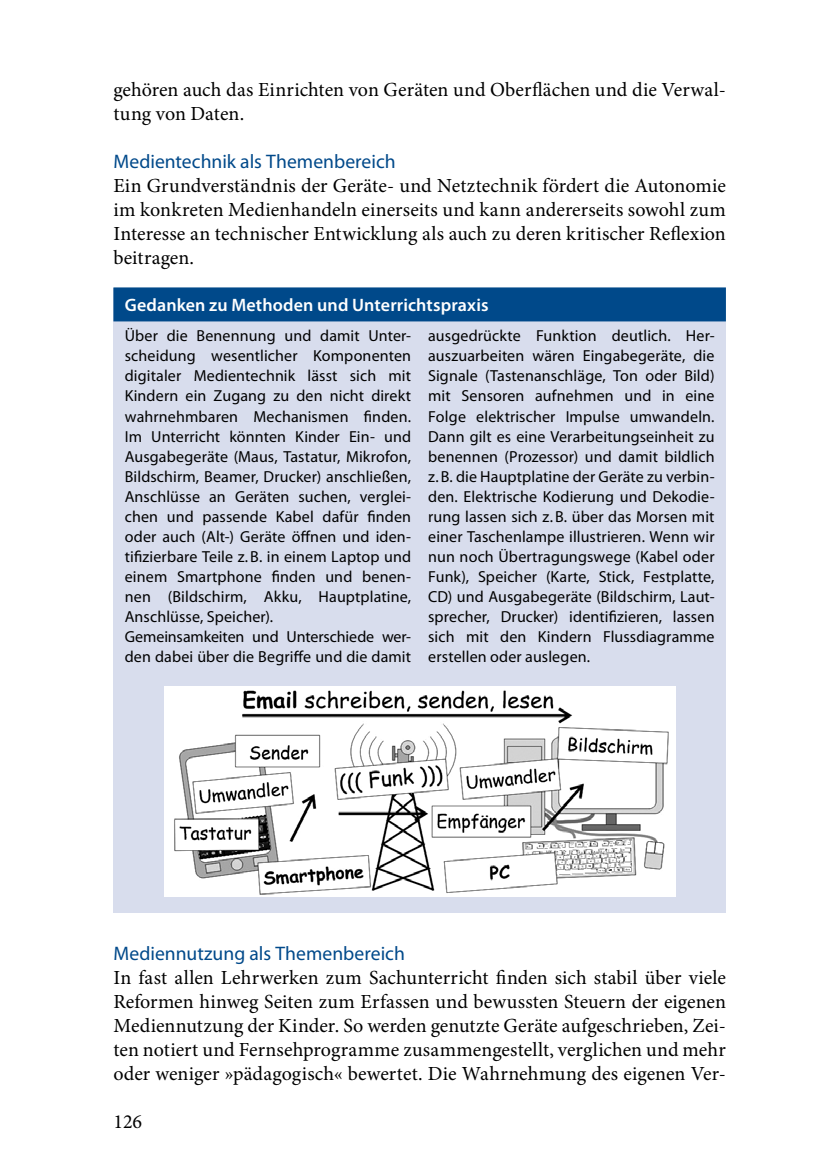
<style>
.page{position:relative;width:828px;height:1174px;background:#fff}
.page>*{position:absolute;margin:0;border:0;box-sizing:border-box;transform-origin:0 0}
.t1{font:20px/24px "Minion Pro";color:#000;text-align:justify}
.t2{font:19.6px "Myriad Pro";color:#00498a}
.t3{font:600 18px "Myriad Pro";letter-spacing:.005em;color:#fff}
.t4{font:16px/20px "Myriad Pro";letter-spacing:.01em;color:#000}
</style>
<div class="page">
<div style="left:113px;top:288px;width:613px;height:624px;background:#d8dded"></div>
<div style="left:113px;top:287px;width:613px;height:34px;background:#00498a"></div>
<img style="left:164px;top:686px;width:512px;height:211px">
<p class="t1" style="left:113px;top:78px;width:614px">gehören auch das Einrichten von Geräten und Oberflächen und die Verwal&shy;tung von Daten.</p>
<p class="t2" style="left:113px;top:149px;width:284px">Medientechnik als Themenbereich</p>
<p class="t1" style="left:113px;top:174px;width:614px">Ein Grundverständnis der Geräte- und Netztechnik fördert die Autonomie im konkreten Medienhandeln einerseits und kann andererseits sowohl zum Interesse an technischer Entwicklung als auch zu deren kritischer Reflexion beitragen.</p>
<p class="t3" style="left:125px;top:293px;width:365px">Gedanken zu Methoden und Unterrichtspraxis</p>
<p class="t4" style="left:125px;top:326px;width:288px">Über die Benennung und damit Unter&shy;scheidung wesentlicher Komponenten digitaler Medientechnik lässt sich mit Kindern ein Zugang zu den nicht direkt wahrnehmbaren Mechanismen finden.<br>Im Unterricht könnten Kinder Ein- und Ausgabegeräte (Maus, Tastatur, Mikrofon, Bildschirm, Beamer, Drucker) anschließen, Anschlüsse an Geräten suchen, verglei&shy;chen und passende Kabel dafür finden oder auch (Alt-) Geräte öffnen und iden&shy;tifizierbare Teile z.B. in einem Laptop und einem Smartphone finden und benen&shy;nen (Bildschirm, Akku, Hauptplatine, Anschlüsse, Speicher).<br>Gemeinsamkeiten und Unterschiede wer&shy;den dabei über die Begriffe und die damit</p>
<p class="t4" style="left:428px;top:326px;width:288px;text-align:justify">ausgedrückte Funktion deutlich. Her&shy;auszuarbeiten wären Eingabegeräte, die Signale (Tastenanschläge, Ton oder Bild) mit Sensoren aufnehmen und in eine Folge elektrischer Impulse umwandeln.<br>Dann gilt es eine Verarbeitungseinheit zu benennen (Prozessor) und damit bildlich z.B. die Hauptplatine der Geräte zu verbin&shy;den. Elektrische Kodierung und Dekodie&shy;rung lassen sich z.B. über das Morsen mit einer Taschenlampe illustrieren. Wenn wir nun noch Übertragungswege (Kabel oder Funk), Speicher (Karte, Stick, Festplatte, CD) und Ausgabegeräte (Bildschirm, Laut&shy;sprecher, Drucker) identifizieren, lassen sich mit den Kindern Flussdiagramme erstellen oder auslegen.</p>
<p class="t2" style="left:113px;top:941px;width:293px">Mediennutzung als Themenbereich</p>
<p class="t1" style="left:113px;top:966px;width:614px">In fast allen Lehrwerken zum Sachunterricht finden sich stabil über viele Reformen hinweg Seiten zum Erfassen und bewussten Steuern der eigenen Mediennutzung der Kinder. So werden genutzte Geräte aufgeschrieben, Zei&shy;ten notiert und Fernsehprogramme zusammengestellt, verglichen und mehr oder weniger »pädagogisch« bewertet. Die Wahrnehmung des eigenen Ver-</p>
<p class="t1" style="left:113px;top:1109px;width:30px">126</p>
</div>
